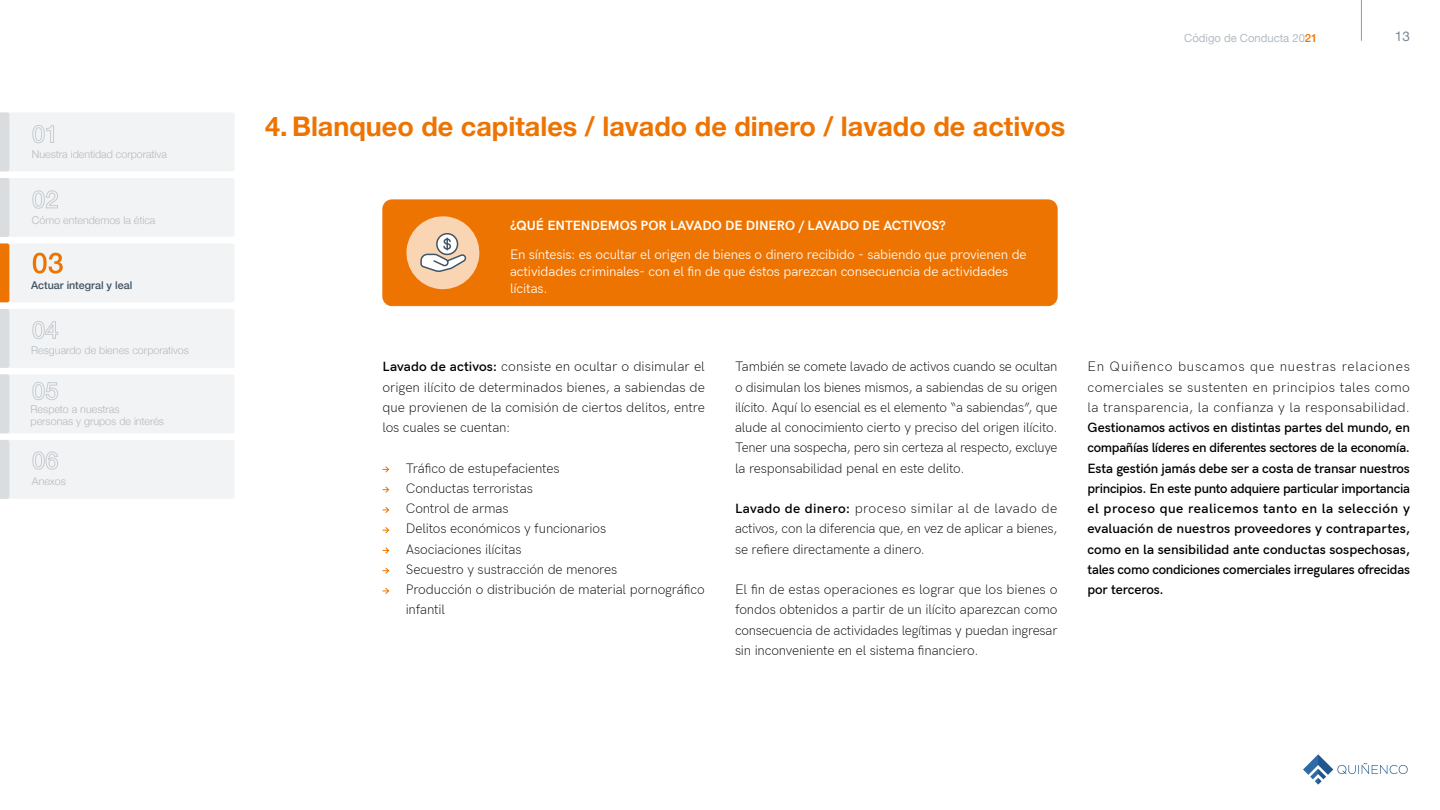
<style>
.page{position:relative;width:1440px;height:810px;background:#fff}
.page>*{position:absolute;margin:0;border:0;box-sizing:border-box;transform-origin:0 0}
.t1{font:700 27px "Helvetica Neue";color:#ee7402}
.Paragraph_Style_1{font:300 13.5px/20.2px "HK Grotesk";letter-spacing:-.01em;color:#000;text-align:justify}
.Paragraph_Style_1-2{font:600 13.5px/20.2px "HK Grotesk";letter-spacing:-.02em;color:#000;text-align:justify}
.textos_blancos{font:13.5px/17.2px "HK Grotesk";letter-spacing:-.01em;color:#fff}
.Paragraph_Style_1-3{font:700 13.5px "HK Grotesk";letter-spacing:-.005em;color:#fff}
.t2{font:13.5px "Helvetica Neue";color:#7a8793}
.t3{font:11.25px "Helvetica Neue";color:#b3bbc1}
.t4{font:300 10.73px/11.5px "Helvetica Neue";color:#b3bbc1}
.t5{font:500 10.73px "Helvetica Neue";color:#415464}
.s1{font-weight:500;color:#ee7402}
.s2{font-weight:600}
.s3{font-weight:300}
</style>
<div class="page">
<div style="left:0;top:112px;width:234px;height:59px;background:#f2f3f4"></div>
<div style="left:0;top:178px;width:234px;height:59px;background:#f2f3f4"></div>
<svg style="left:0;top:243px;width:234px;height:59px"></svg>
<div style="left:0;top:309px;width:234px;height:59px;background:#f2f3f4"></div>
<div style="left:0;top:374px;width:234px;height:59px;background:#f2f3f4"></div>
<svg style="left:0;top:440px;width:234px;height:59px"></svg>
<hr style="left:1361px;top:0;width:1px;height:41px;background:#8d98a2">
<div style="left:383px;top:200px;width:674px;height:106px;background:#ee7402;border-radius:9px"></div>
<div style="left:382px;top:200px;width:676px;height:106px;border:1px solid #ee7402;border-radius:9px"></div>
<svg style="left:382px;top:466px;width:8px;height:7px"></svg>
<svg style="left:382px;top:486px;width:8px;height:7px"></svg>
<svg style="left:382px;top:507px;width:8px;height:6px"></svg>
<svg style="left:382px;top:527px;width:8px;height:7px"></svg>
<svg style="left:382px;top:547px;width:8px;height:7px"></svg>
<svg style="left:382px;top:567px;width:8px;height:7px"></svg>
<svg style="left:382px;top:588px;width:8px;height:6px"></svg>
<svg style="left:406px;top:216px;width:74px;height:74px"></svg>
<img style="left:1303px;top:754px;width:105px;height:31px">
<p class="t4" style="left:32px;top:148px;width:137px">Nuestra identidad corporativa</p>
<p class="t4" style="left:32px;top:213px;width:125px">Cómo entendemos la ética</p>
<p class="t5" style="left:31px;top:276px;width:103px">Actuar integral y leal</p>
<p class="t4" style="left:31px;top:344px;width:159px">Resguardo de bienes corporativos</p>
<p class="t4" style="left:31px;top:403px;width:135px">Respeto a nuestras personas y grupos de interés</p>
<p class="t4" style="left:32px;top:475px;width:35px">Anexos</p>
<p class="t1" style="left:265px;top:105px;width:802px">4. Blanqueo de capitales / lavado de dinero / lavado de activos</p>
<p class="t3" style="left:1184px;top:30px;width:135px">Código de Conducta 20<span class="s1">21</span></p>
<p class="t2" style="left:1395px;top:26px;width:17px">13</p>
<p class="Paragraph_Style_1-3" style="left:510px;top:215px;width:437px">¿QUÉ ENTENDEMOS POR LAVADO DE DINERO / LAVADO DE ACTIVOS?</p>
<p class="textos_blancos" style="left:510px;top:244px;width:518px">En síntesis: es ocultar el origen de bienes o dinero recibido - sabiendo que provienen de actividades criminales- con el fin de que éstos parezcan consecuencia de actividades lícitas.</p>
<p class="Paragraph_Style_1" style="left:382px;top:355px;width:324px"><span class="s2">Lavado de activos:</span> consiste en ocultar o disimular el origen ilícito de determinados bienes, a sabiendas de que provienen de la comisión de ciertos delitos, entre los cuales se cuentan:</p>
<p class="Paragraph_Style_1" style="left:406px;top:457px;width:155px">Tráfico de estupefacientes</p>
<p class="Paragraph_Style_1" style="left:406px;top:477px;width:129px">Conductas terroristas</p>
<p class="Paragraph_Style_1" style="left:406px;top:497px;width:104px">Control de armas</p>
<p class="Paragraph_Style_1" style="left:406px;top:517px;width:202px">Delitos económicos y funcionarios</p>
<p class="Paragraph_Style_1" style="left:406px;top:538px;width:117px">Asociaciones ilícitas</p>
<p class="Paragraph_Style_1" style="left:406px;top:558px;width:213px">Secuestro y sustracción de menores</p>
<p class="Paragraph_Style_1" style="left:406px;top:578px;width:301px">Producción o distribución de material pornográfico infantil</p>
<p class="Paragraph_Style_1" style="left:735px;top:355px;width:324px">También se comete lavado de activos cuando se ocultan o disimulan los bienes mismos, a sabiendas de su origen ilícito. Aquí lo esencial es el elemento “a sabiendas”, que alude al conocimiento cierto y preciso del origen ilícito.<br>Tener una sospecha, pero sin certeza al respecto, excluye la responsabilidad penal en este delito.</p>
<p class="Paragraph_Style_1" style="left:735px;top:497px;width:324px"><span class="s2">Lavado de dinero:</span> proceso similar al de lavado de activos, con la diferencia que, en vez de aplicar a bienes, se refiere directamente a dinero.</p>
<p class="Paragraph_Style_1" style="left:735px;top:578px;width:324px">El fin de estas operaciones es lograr que los bienes o fondos obtenidos a partir de un ilícito aparezcan como consecuencia de actividades legítimas y puedan ingresar sin inconveniente en el sistema financiero.</p>
<p class="Paragraph_Style_1-2" style="left:1088px;top:355px;width:324px"><span class="s3">En Quiñenco buscamos que nuestras relaciones comerciales se sustenten en principios tales como la transparencia, la confianza y la responsabilidad.<br></span>Gestionamos activos en distintas partes del mundo, en compañías líderes en diferentes sectores de la economía.<br>Esta gestión jamás debe ser a costa de transar nuestros principios. En este punto adquiere particular importancia el proceso que realicemos tanto en la selección y evaluación de nuestros proveedores y contrapartes, como en la sensibilidad ante conductas sospechosas, tales como condiciones comerciales irregulares ofrecidas por terceros.</p>
</div>
